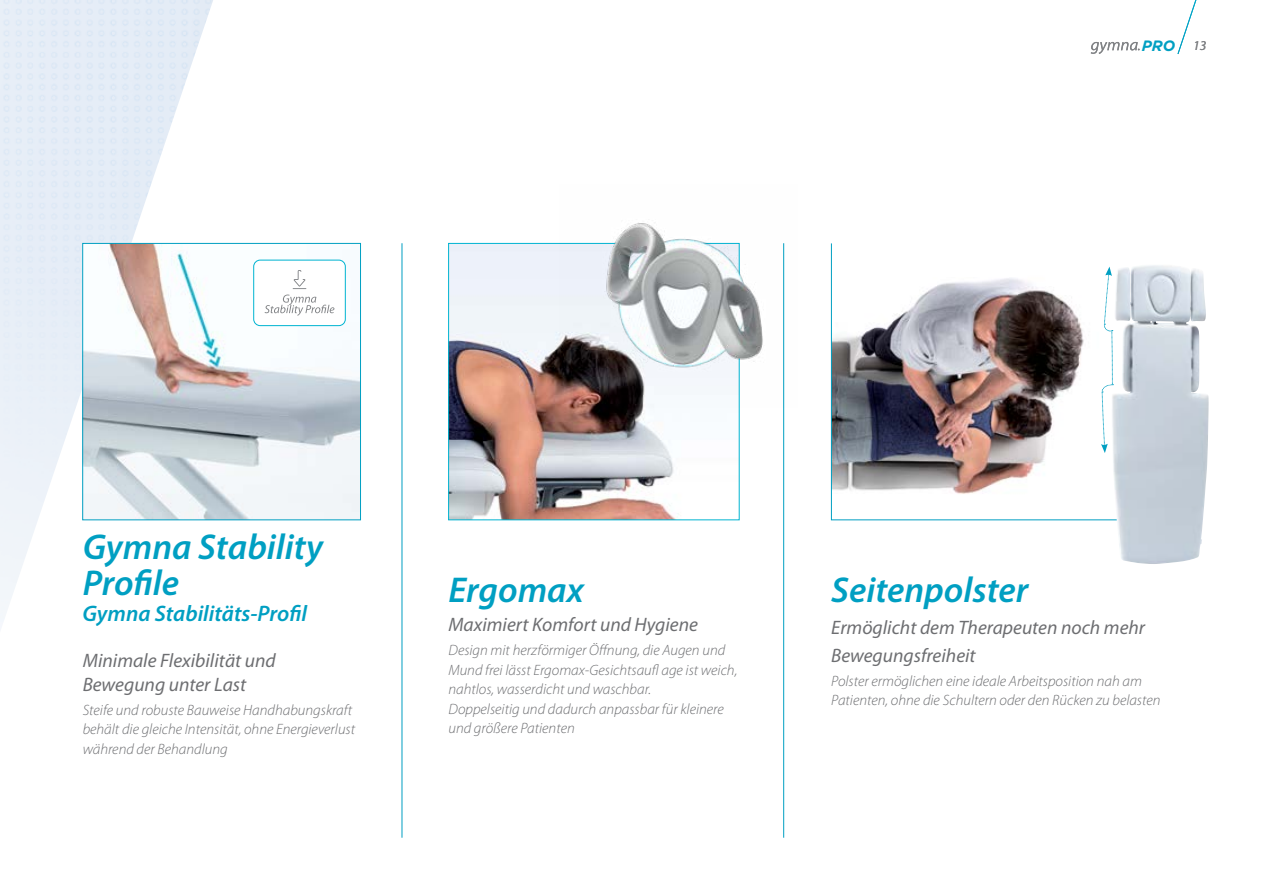
<style>
.page{position:relative;width:1263px;height:893px;background:#fff}
.page>*{position:absolute;margin:0;border:0;box-sizing:border-box;transform-origin:0 0}
.t1{font:italic 600 36px/36px "Myriad Pro";color:#009fc2}
.t2{font:italic 600 22.5px "Myriad Pro";color:#009fc2}
.t3{font:italic 19.5px/23.7px "Myriad Pro";color:#6d6e71}
.t4{font:italic 300 15px/19.5px "Myriad Pro";color:#6d6e71}
.t5{font:italic 700 15px "Gotham";color:#009fc2}
.s1{font-family:"Myriad Pro";font-weight:400;font-size:13.5px;color:#808285}
</style>
<div class="page">
<img style="left:0;top:0;width:213px;height:622px">
<hr style="left:402px;top:243px;width:1px;height:595px;background:#009fc2">
<hr style="left:783px;top:243px;width:1px;height:595px;background:#009fc2">
<img style="left:84px;top:245px;width:275px;height:273px">
<div style="left:82px;top:243px;width:279px;height:277px;border:1px solid #009fc2"></div>
<div style="left:254px;top:260px;width:91px;height:66px;background:#fff;border-radius:6px"></div>
<div style="left:253px;top:260px;width:93px;height:66px;border:1px solid #00b4d1;border-radius:6px"></div>
<svg style="left:265px;top:295px;width:69px;height:21px"></svg>
<svg style="left:293px;top:270px;width:13px;height:19px"></svg>
<img style="left:448px;top:243px;width:291px;height:277px">
<img style="left:560px;top:223px;width:225px;height:184px">
<img style="left:831px;top:243px;width:280px;height:277px">
<img style="left:1111px;top:265px;width:97px;height:299px">
<svg style="left:1101px;top:267px;width:12px;height:186px"></svg>
<svg style="left:1091px;top:42px;width:48px;height:12px"></svg>
<svg style="left:1177px;top:0;width:20px;height:54px"></svg>
<p class="t5" style="left:1142px;top:36px;width:66px">PRO <span class="s1">13</span></p>
<h1 class="t1" style="left:83px;top:529px;width:242px">Gymna Stability<br>Profile</h1>
<h2 class="t2" style="left:82px;top:602px;width:226px">Gymna Stabilitäts-Profil</h2>
<h3 class="t3" style="left:83px;top:649px;width:195px">Minimale Flexibilität und<br>Bewegung unter Last</h3>
<p class="t4" style="left:83px;top:701px;width:274px">Steife und robuste Bauweise Handhabungskraft behält die gleiche Intensität, ohne Energieverlust während der Behandlung</p>
<h1 class="t1" style="left:448px;top:573px;width:137px">Ergomax</h1>
<h3 class="t3" style="left:448px;top:613px;width:251px">Maximiert Komfort und Hygiene</h3>
<p class="t4" style="left:448px;top:641px;width:290px">Design mit herzförmiger Öffnung, die Augen und Mund frei lässt Ergomax-Gesichtsaufl age ist weich, nahtlos, wasserdicht und waschbar.<br>Doppelseitig und dadurch anpassbar für kleinere und größere Patienten</p>
<h1 class="t1" style="left:831px;top:573px;width:199px">Seitenpolster</h1>
<h3 class="t3" style="left:831px;top:614px;width:315px;line-height:27.6px">Ermöglicht dem Therapeuten noch mehr<br>Bewegungsfreiheit</h3>
<p class="t4" style="left:831px;top:671px;width:331px">Polster ermöglichen eine ideale Arbeitsposition nah am<br>Patienten, ohne die Schultern oder den Rücken zu belasten</p>
</div>
